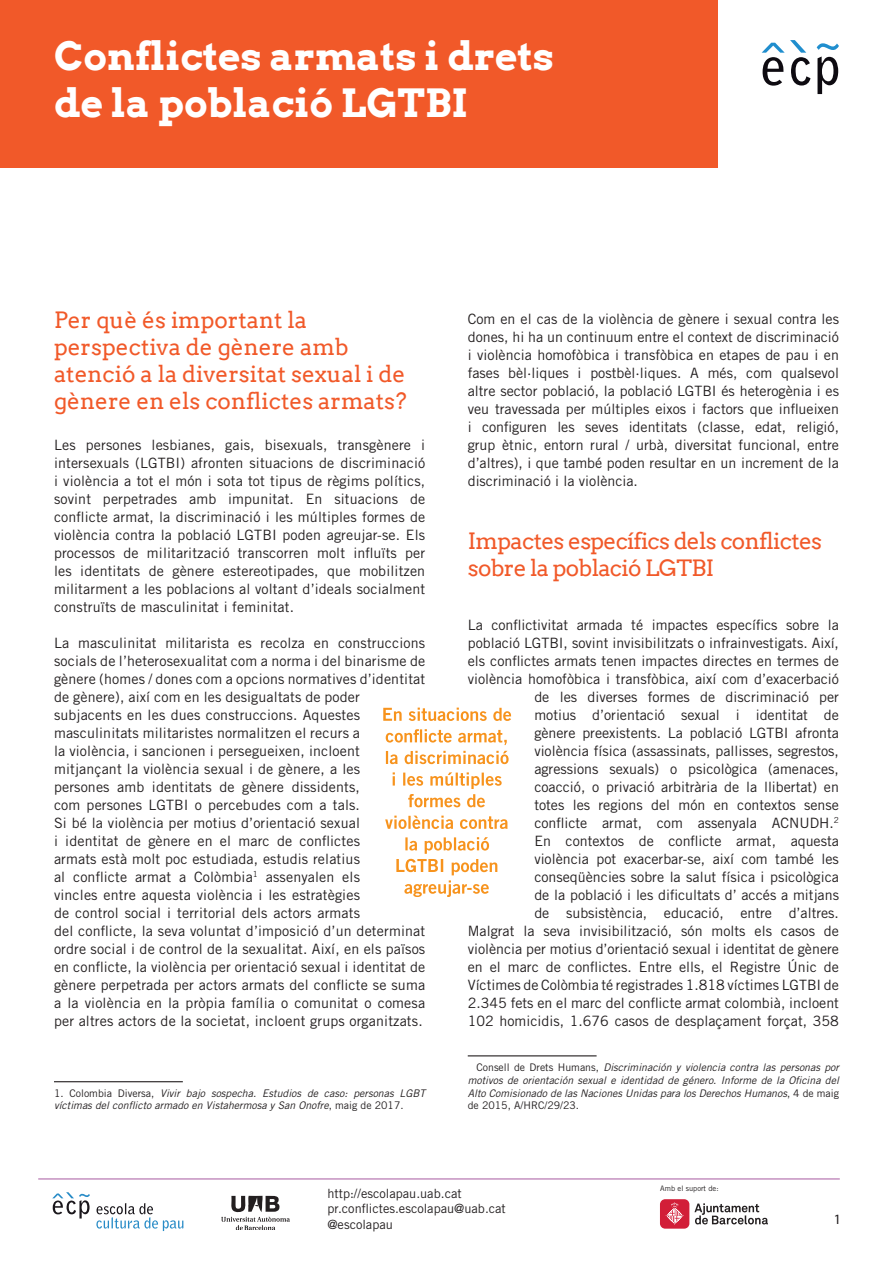
<style>
.page{position:relative;width:893px;height:1263px;background:#fff}
.page>*{position:absolute;margin:0;border:0;box-sizing:border-box;transform-origin:0 0}
.t1{font:700 39px/46.8px "Arvo";color:#fff}
.t2{font:22.5px/27px "Arvo";color:#f15929}
.t3{font:22.5px/27px "Arvo";letter-spacing:-.03em;color:#f15929}
.t4{font:14.25px/18px "Trade Gothic LT Std";letter-spacing:.01em;color:#231f20;text-align:justify}
.t5{font:14.25px "Myriad Pro";color:#231f20}
.t6{font:12.75px/15.3px "Trade Gothic LT Std";color:#231f20}
.t7{font:italic 10.5px/12.6px "Trade Gothic LT Std";color:#231f20}
.t8{font:7.5px "Trade Gothic LT Std";color:#231f20}
.s1{font-style:normal}
</style>
<div class="page">
<svg style="left:96px;top:1203px;width:87px;height:28px"></svg>
<svg style="left:52px;top:1192px;width:38px;height:26px"></svg>
<hr style="left:38px;top:1178px;width:802px;height:1px;background:#a759a0">
<svg style="left:694px;top:1203px;width:74px;height:21px"></svg>
<div style="left:660px;top:1199px;width:29px;height:30px;background:#d21e38;border-radius:5px"></div>
<svg style="left:666px;top:1202px;width:18px;height:23px"></svg>
<svg style="left:221px;top:1196px;width:68px;height:34px"></svg>
<svg style="left:817px;top:57px;width:21px;height:37px"></svg>
<svg style="left:817px;top:43px;width:22px;height:7px"></svg>
<svg style="left:762px;top:40px;width:48px;height:46px"></svg>
<div style="left:0;top:0;width:717px;height:168px;background:#f15929"></div>
<hr style="left:54px;top:1081px;width:129px;height:1px;background:#231f20">
<hr style="left:468px;top:1055px;width:129px;height:1px;background:#231f20">
<svg style="left:396px;top:837px;width:101px;height:60px"></svg>
<svg style="left:385px;top:816px;width:123px;height:13px"></svg>
<svg style="left:393px;top:772px;width:109px;height:35px"></svg>
<svg style="left:386px;top:751px;width:123px;height:13px"></svg>
<svg style="left:386px;top:729px;width:121px;height:16px"></svg>
<svg style="left:383px;top:708px;width:128px;height:13px"></svg>
<p class="t1" style="left:54px;top:32px;width:502px">Conflictes armats i drets de la població LGTBI</p>
<p class="t2" style="left:54px;top:307px;width:354px">Per què és important la perspectiva de gènere amb atenció a la diversitat sexual i de gènere en els conflictes armats?</p>
<p class="t4" style="left:54px;top:436px;width:373px">Les persones lesbianes, gais, bisexuals, transgènere i intersexuals (LGTBI) afronten situacions de discriminació i violència a tot el món i sota tot tipus de règims polítics, sovint perpetrades amb impunitat. En situacions de conflicte armat, la discriminació i les múltiples formes de violència contra la població LGTBI poden agreujar-se. Els processos de militarització transcorren molt influïts per les identitats de gènere estereotipades, que mobilitzen militarment a les poblacions al voltant d’ideals socialment construïts de masculinitat i feminitat.</p>
<p class="t4" style="left:54px;top:634px;width:373px;text-align:left">La masculinitat militarista es recolza en construccions socials de l’heterosexualitat com a norma i del binarisme de gènere (homes / dones com a opcions normatives d’identitat de gènere), així com en les desigualtats de poder subjacents en les dues construccions. Aquestes masculinitats militaristes normalitzen el recurs a<br>la violència, i sancionen i persegueixen, incloent mitjançant la violència sexual i de gènere, a les<br>persones amb identitats de gènere dissidents,<br>com persones LGTBI o percebudes com a tals.<br>Si bé la violència per motius d’orientació sexual<br>i identitat de gènere en el marc de conflictes<br>armats està molt poc estudiada, estudis relatius<br>al conflicte armat a Colòmbia<sup>1</sup> assenyalen els<br>vincles entre aquesta violència i les estratègies<br>de control social i territorial dels actors armats<br>del conflicte, la seva voluntat d’imposició d’un determinat ordre social i de control de la sexualitat. Així, en els països en conflicte, la violència per orientació sexual i identitat de gènere perpetrada per actors armats del conflicte se suma a la violència en la pròpia família o comunitat o comesa per altres actors de la societat, incloent grups organitzats.</p>
<p class="t7" style="left:54px;top:1087px;width:373px"><span class="s1">1. Colombia Diversa,</span> Vivir bajo sospecha. Estudios de caso: personas LGBT víctimas del conflicto armado en Vistahermosa y San Onofre<span class="s1">, maig de 2017.</span></p>
<p class="t4" style="left:468px;top:310px;width:373px">Com en el cas de la violència de gènere i sexual contra les dones, hi ha un continuum entre el context de discriminació i violència homofòbica i transfòbica en etapes de pau i en fases bèl·liques i postbèl·liques. A més, com qualsevol altre sector població, la població LGTBI és heterogènia i es veu travessada per múltiples eixos i factors que influeixen i configuren les seves identitats (classe, edat, religió, grup ètnic, entorn rural / urbà, diversitat funcional, entre d’altres), i que també poden resultar en un increment de la discriminació i la violència.</p>
<p class="t3" style="left:468px;top:527px;width:356px">Impactes específics dels conflictes sobre la població LGTBI</p>
<p class="t4" style="left:468px;top:616px;width:373px;text-align:right">La conflictivitat armada té impactes específics sobre la població LGTBI, sovint invisibilitzats o infrainvestigats. Així, els conflictes armats tenen impactes directes en termes de violència homofòbica i transfòbica, així com d’exacerbació de les diverses formes de discriminació per<br>motius d’orientació sexual i identitat de<br>gènere preexistents. La població LGTBI afronta<br>violència física (assassinats, pallisses, segrestos, agressions sexuals) o psicològica (amenaces,<br>coacció, o privació arbitrària de la llibertat) en<br>totes les regions del món en contextos sense<br>conflicte armat, com assenyala ACNUDH.<sup>2<br></sup>En contextos de conflicte armat, aquesta<br>violència pot exacerbar-se, així com també les conseqüències sobre la salut física i psicològica<br>de la població i les dificultats d’ accés a mitjans<br>de subsistència, educació, entre d’altres.</p>
<p class="t4" style="left:468px;top:922px;width:373px">Malgrat la seva invisibilització, són molts els casos de violència per motius d’orientació sexual i identitat de gènere en el marc de conflictes. Entre ells, el Registre Únic de Víctimes de Colòmbia té registrades 1.818 víctimes LGTBI de 2.345 fets en el marc del conflicte armat colombià, incloent 102 homicidis, 1.676 casos de desplaçament forçat, 358</p>
<p class="t7" style="left:468px;top:1061px;width:373px;text-align:justify;text-indent:9px"><span class="s1">Consell de Drets Humans,</span> Discriminación y violencia contra las personas por motivos de orientación sexual e identidad de género. Informe de la Oficina del Alto Comisionado de las Naciones Unidas para los Derechos Humanos<span class="s1">, 4 de maig de 2015, A/HRC/29/23.</span></p>
<p class="t6" style="left:327px;top:1186px;width:180px">http://escolapau.uab.cat pr.conflictes.escolapau@uab.cat @escolapau</p>
<p class="t8" style="left:660px;top:1184px;width:60px">Amb el suport de:</p>
<p class="t5" style="left:834px;top:1210px;width:9px">1</p>
</div>
